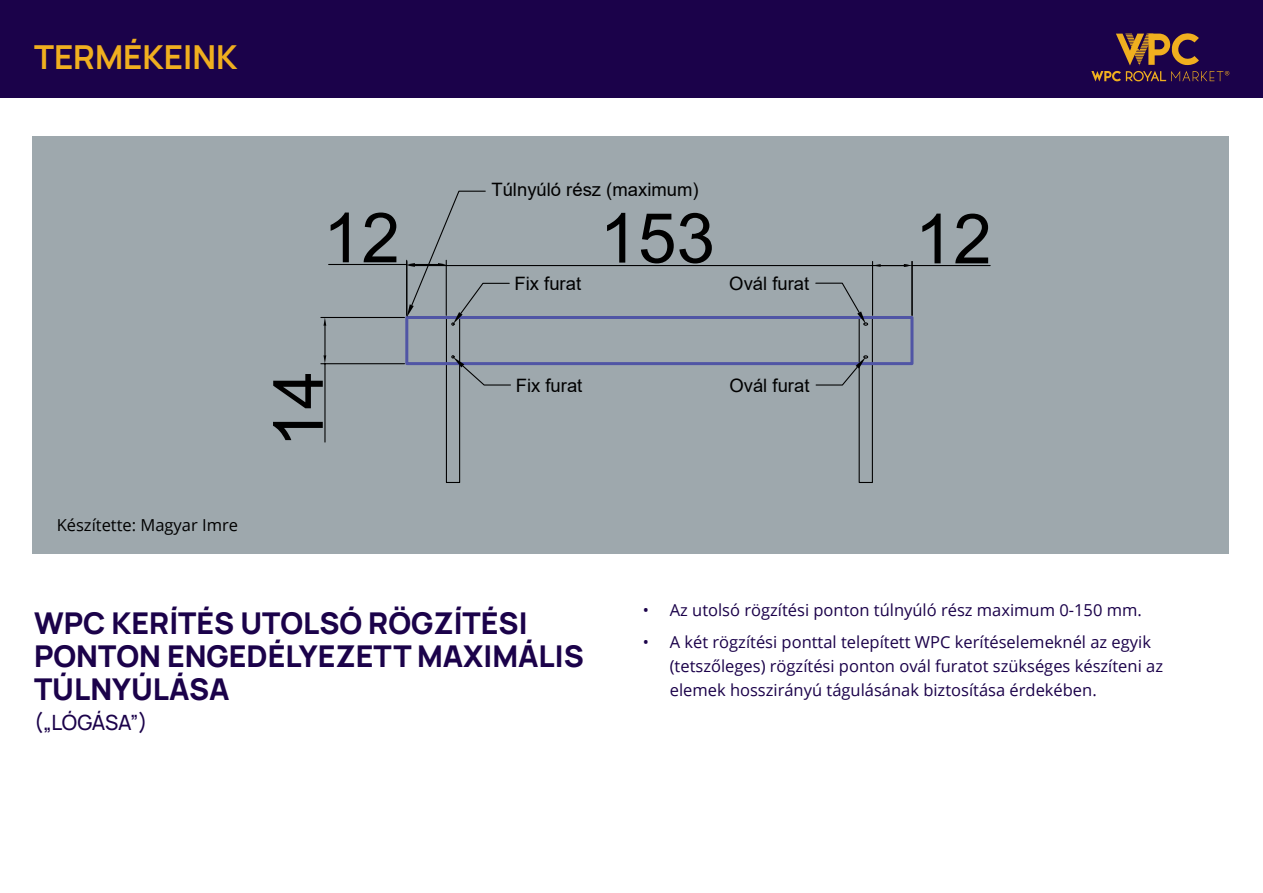
<style>
.page{position:relative;width:1263px;height:893px;background:#fff}
.page>*{position:absolute;margin:0;border:0;box-sizing:border-box;transform-origin:0 0}
.t1{font:69.15px "Arial";color:#000}
.t2{font:700 33px "Manrope";color:#f0af1f}
.t3{font:800 30px/33px "Manrope";color:#1b024a}
.t4{font:500 21px "Manrope";letter-spacing:-.02em;color:#1b024a}
.t5{font:18.45px "Arial";color:#000}
.t6{font:16.5px/24px "Open Sans";color:#1b024a}
.t7{font:16.5px "Open Sans";color:#000}
</style>
<div class="page">
<div style="left:33px;top:136px;width:1196px;height:418px;background:#9ea8ad"></div>
<div style="left:0;top:0;width:1263px;height:98px;background:#1b024a"></div>
<svg style="left:1116px;top:33px;width:83px;height:32px"></svg>
<svg style="left:1091px;top:71px;width:138px;height:10px"></svg>
<svg style="left:445px;top:386px;width:428px;height:97px"></svg>
<hr style="left:406px;top:260px;width:1px;height:55px;background:#000">
<hr style="left:329px;top:264px;width:78px;height:1px;background:#000">
<hr style="left:911px;top:261px;width:2px;height:54px;background:#000">
<hr style="left:912px;top:265px;width:78px;height:1px;background:#000">
<hr style="left:321px;top:317px;width:83px;height:1px;background:#000">
<hr style="left:321px;top:363px;width:83px;height:1px;background:#000">
<hr style="left:324px;top:364px;width:1px;height:78px;background:#000">
<svg style="left:323px;top:318px;width:3px;height:46px"></svg>
<svg style="left:407px;top:190px;width:505px;height:196px"></svg>
<h2 class="t2" style="left:34px;top:34px;width:205px">TERMÉKEINK</h2>
<p class="t7" style="left:57px;top:514px;width:183px">Készítette: Magyar Imre</p>
<p class="t5" style="left:491px;top:177px;width:209px">Túlnyúló rész (maximum)</p>
<h1 class="t1" style="left:323px;top:190px;width:78px">12</h1>
<h1 class="t1" style="left:599px;top:191px;width:117px">153</h1>
<h1 class="t1" style="left:915px;top:191px;width:78px">12</h1>
<h1 class="t1" style="left:251px;top:448px;width:78px;rotate:-90deg">14</h1>
<p class="t5" style="left:514px;top:271px;width:68px">Fix furat</p>
<p class="t5" style="left:516px;top:373px;width:68px">Fix furat</p>
<p class="t5" style="left:729px;top:271px;width:82px">Ovál furat</p>
<p class="t5" style="left:729px;top:373px;width:82px">Ovál furat</p>
<h3 class="t3" style="left:34px;top:605px;width:551px">WPC KERÍTÉS UTOLSÓ RÖGZÍTÉSI<br>PONTON ENGEDÉLYEZETT MAXIMÁLIS<br>TÚLNYÚLÁSA</h3>
<p class="t4" style="left:34px;top:708px;width:115px">(„LÓGÁSA”)</p>
<p class="t6" style="left:643px;top:597px;width:501px">• Az utolsó rögzítési ponton túlnyúló rész maximum 0-150 mm.</p>
<p class="t6" style="left:670px;top:630px;width:495px;text-indent:-27px">• A két rögzítési ponttal telepített WPC kerítéselemeknél az egyik (tetszőleges) rögzítési ponton ovál furatot szükséges készíteni az elemek hosszirányú tágulásának biztosítása érdekében.</p>
</div>
